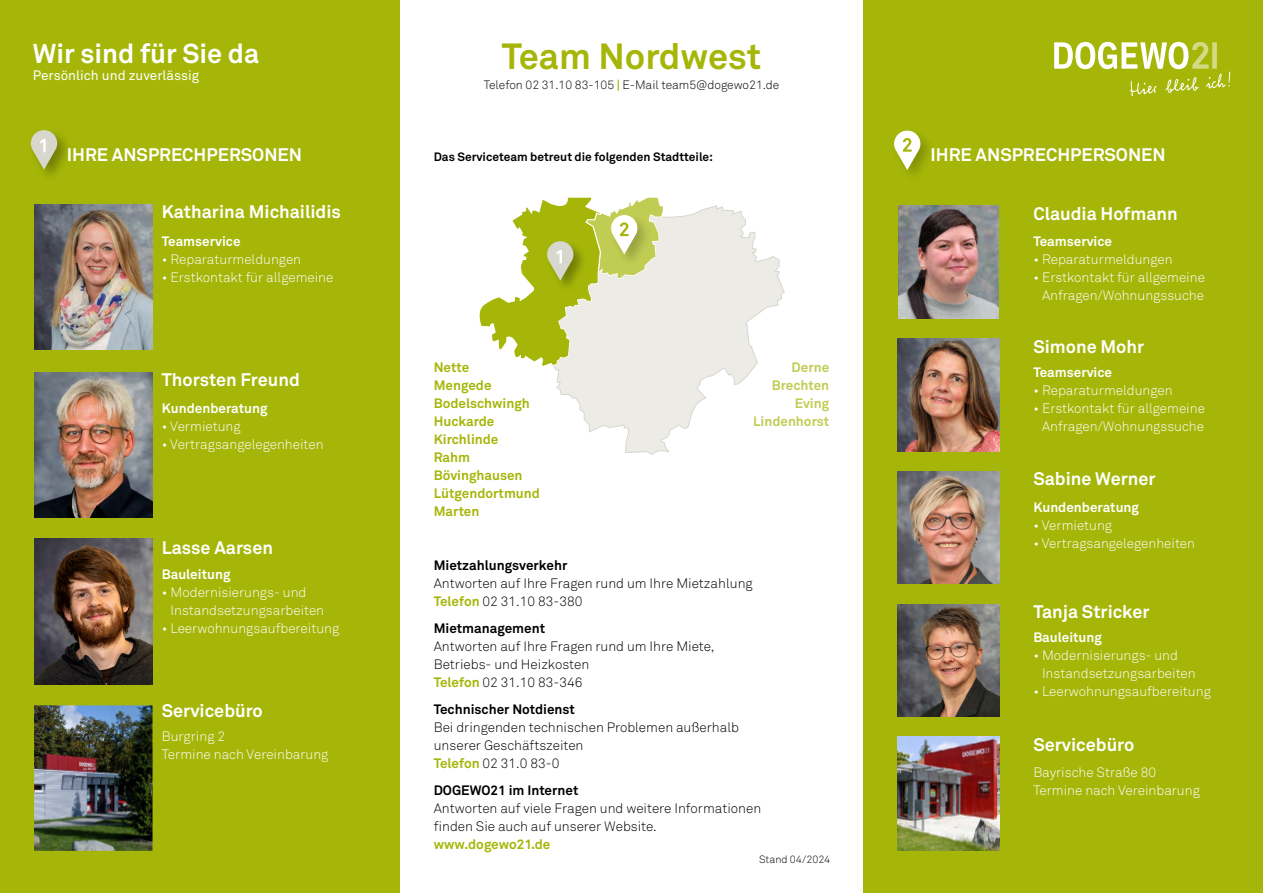
<style>
.page{position:relative;width:1263px;height:893px;background:#fff}
.page>*{position:absolute;margin:0;border:0;box-sizing:border-box;transform-origin:0 0}
.t1{font:700 36px "Akkurat Pro";color:#a5b608}
.t2{font:700 27px "Akkurat Pro";color:#fff}
.t3{font:700 18px "Akkurat Pro";color:#fff}
.t4{font:300 13.5px/18px "Akkurat Pro";color:#fff}
.t5{font:300 13.5px/18px "Akkurat Pro";color:#000}
.t6{font:700 13.5px/18px "Akkurat Pro";color:#a5b608}
.t7{font:700 13.5px "Akkurat Pro";color:#fff}
.t8{font:700 13.5px "Akkurat Pro";color:#000}
.t9{font:700 13.5px/18px "Akkurat Pro";color:#c0cc52;text-align:right}
.t10{font:13.5px "Akkurat Pro";color:#fff}
.t11{font:300 12px "Akkurat Pro";color:#000}
.t12{font:700 12px "Akkurat Pro";color:#000}
.t13{font:300 10.5px "Akkurat Pro";color:#000}
.s1{font-weight:700;color:#a5b608}
</style>
<div class="page">
<svg style="left:556px;top:205px;width:229px;height:250px"></svg>
<div style="left:0;top:0;width:400px;height:893px;background:#a5b608"></div>
<div style="left:863px;top:0;width:400px;height:893px;background:#a5b608"></div>
<svg style="left:1054px;top:42px;width:176px;height:54px"></svg>
<div style="left:28px;top:127px;width:44px;height:57px;background:#000;opacity:.3"></div>
<svg style="left:28px;top:130px;width:32px;height:40px"></svg>
<div style="left:891px;top:128px;width:44px;height:56px;background:#000;opacity:.2"></div>
<svg style="left:891px;top:131px;width:33px;height:39px"></svg>
<svg style="left:479px;top:197px;width:185px;height:175px"></svg>
<img style="left:34px;top:204px;width:119px;height:146px">
<img style="left:34px;top:372px;width:119px;height:146px">
<img style="left:34px;top:539px;width:119px;height:145px">
<img style="left:34px;top:705px;width:119px;height:146px">
<img style="left:897px;top:471px;width:102px;height:113px">
<img style="left:897px;top:604px;width:102px;height:113px">
<img style="left:897px;top:737px;width:102px;height:114px">
<img style="left:898px;top:206px;width:100px;height:112px">
<img style="left:897px;top:339px;width:102px;height:112px">
<h2 class="t2" style="left:33px;top:37px;width:228px">Wir sind für Sie da</h2>
<h1 class="t1" style="left:502px;top:34px;width:261px">Team Nordwest</h1>
<p class="t11" style="left:484px;top:77px;width:297px">Telefon 02 31.10 83-105 <span class="s1">|</span> E-Mail team5@dogewo21.de</p>
<p class="t10" style="left:33px;top:67px;width:168px">Persönlich und zuverlässig</p>
<h3 class="t3" style="left:67px;top:143px;width:237px">IHRE ANSPRECHPERSONEN</h3>
<h3 class="t3" style="left:930px;top:143px;width:237px">IHRE ANSPRECHPERSONEN</h3>
<p class="t12" style="left:434px;top:149px;width:281px">Das Serviceteam betreut die folgenden Stadtteile:</p>
<h3 class="t3" style="left:162px;top:201px;width:181px">Katharina Michailidis</h3>
<p class="t7" style="left:162px;top:233px;width:80px">Teamservice</p>
<p class="t4" style="left:162px;top:251px;width:141px">• Reparaturmeldungen</p>
<p class="t4" style="left:162px;top:269px;width:173px">• Erstkontakt für allgemeine</p>
<h3 class="t3" style="left:162px;top:369px;width:140px">Thorsten Freund</h3>
<p class="t7" style="left:162px;top:400px;width:107px">Kundenberatung</p>
<p class="t4" style="left:162px;top:417px;width:80px">• Vermietung</p>
<p class="t4" style="left:162px;top:435px;width:163px">• Vertragsangelegenheiten</p>
<h3 class="t3" style="left:162px;top:537px;width:113px">Lasse Aarsen</h3>
<p class="t7" style="left:162px;top:566px;width:70px">Bauleitung</p>
<p class="t4" style="left:170px;top:584px;width:155px;text-indent:-9px">• Modernisierungs- und<br>Instandsetzungsarbeiten</p>
<p class="t4" style="left:162px;top:620px;width:179px">• Leerwohnungsaufbereitung</p>
<h3 class="t3" style="left:162px;top:700px;width:102px">Servicebüro</h3>
<p class="t4" style="left:162px;top:728px;width:168px">Burgring 2<br>Termine nach Vereinbarung</p>
<p class="t6" style="left:434px;top:359px;width:108px">Nette<br>Mengede<br>Bodelschwingh<br>Huckarde<br>Kirchlinde<br>Rahm<br>Bövinghausen<br>Lütgendortmund<br>Marten</p>
<p class="t9" style="left:753px;top:359px;width:78px">Derne<br>Brechten<br>Eving<br>Lindenhorst</p>
<p class="t8" style="left:434px;top:557px;width:135px">Mietzahlungsverkehr</p>
<p class="t5" style="left:434px;top:575px;width:320px">Antworten auf Ihre Fragen rund um Ihre Mietzahlung<br><span class="s1">Telefon</span> 02 31.10 83-380</p>
<p class="t8" style="left:434px;top:620px;width:113px">Mietmanagement</p>
<p class="t5" style="left:434px;top:638px;width:282px">Antworten auf Ihre Fragen rund um Ihre Miete,<br>Betriebs- und Heizkosten<br><span class="s1">Telefon</span> 02 31.10 83-346</p>
<p class="t8" style="left:434px;top:701px;width:143px">Technischer Notdienst</p>
<p class="t5" style="left:434px;top:719px;width:307px">Bei dringenden technischen Problemen außerhalb unserer Geschäftszeiten<br><span class="s1">Telefon</span> 02 31.0 83-0</p>
<p class="t8" style="left:434px;top:782px;width:146px">DOGEWO21 im Internet</p>
<p class="t5" style="left:434px;top:800px;width:329px">Antworten auf viele Fragen und weitere Informationen finden Sie auch auf unserer Website.</p>
<p class="t6" style="left:434px;top:836px;width:118px">www.dogewo21.de</p>
<p class="t13" style="left:759px;top:853px;width:73px">Stand 04/2024</p>
<h3 class="t3" style="left:1033px;top:202px;width:146px">Claudia Hofmann</h3>
<p class="t7" style="left:1033px;top:233px;width:80px">Teamservice</p>
<p class="t4" style="left:1033px;top:251px;width:141px">• Reparaturmeldungen</p>
<p class="t4" style="left:1033px;top:269px;width:173px;text-align:center">• Erstkontakt für allgemeine<br>Anfragen/Wohnungssuche</p>
<h3 class="t3" style="left:1033px;top:335px;width:112px">Simone Mohr</h3>
<p class="t7" style="left:1033px;top:364px;width:80px">Teamservice</p>
<p class="t4" style="left:1033px;top:381px;width:141px">• Reparaturmeldungen</p>
<p class="t4" style="left:1033px;top:399px;width:173px;text-align:center">• Erstkontakt für allgemeine<br>Anfragen/Wohnungssuche</p>
<h3 class="t3" style="left:1033px;top:468px;width:124px">Sabine Werner</h3>
<p class="t7" style="left:1033px;top:499px;width:107px">Kundenberatung</p>
<p class="t4" style="left:1033px;top:516px;width:80px">• Vermietung</p>
<p class="t4" style="left:1033px;top:534px;width:163px">• Vertragsangelegenheiten</p>
<h3 class="t3" style="left:1033px;top:601px;width:118px">Tanja Stricker</h3>
<p class="t7" style="left:1033px;top:629px;width:70px">Bauleitung</p>
<p class="t4" style="left:1042px;top:647px;width:155px;text-indent:-9px">• Modernisierungs- und<br>Instandsetzungsarbeiten</p>
<p class="t4" style="left:1033px;top:683px;width:179px">• Leerwohnungsaufbereitung</p>
<h3 class="t3" style="left:1033px;top:733px;width:102px">Servicebüro</h3>
<p class="t4" style="left:1033px;top:764px;width:168px">Bayrische Straße 80<br>Termine nach Vereinbarung</p>
</div>
